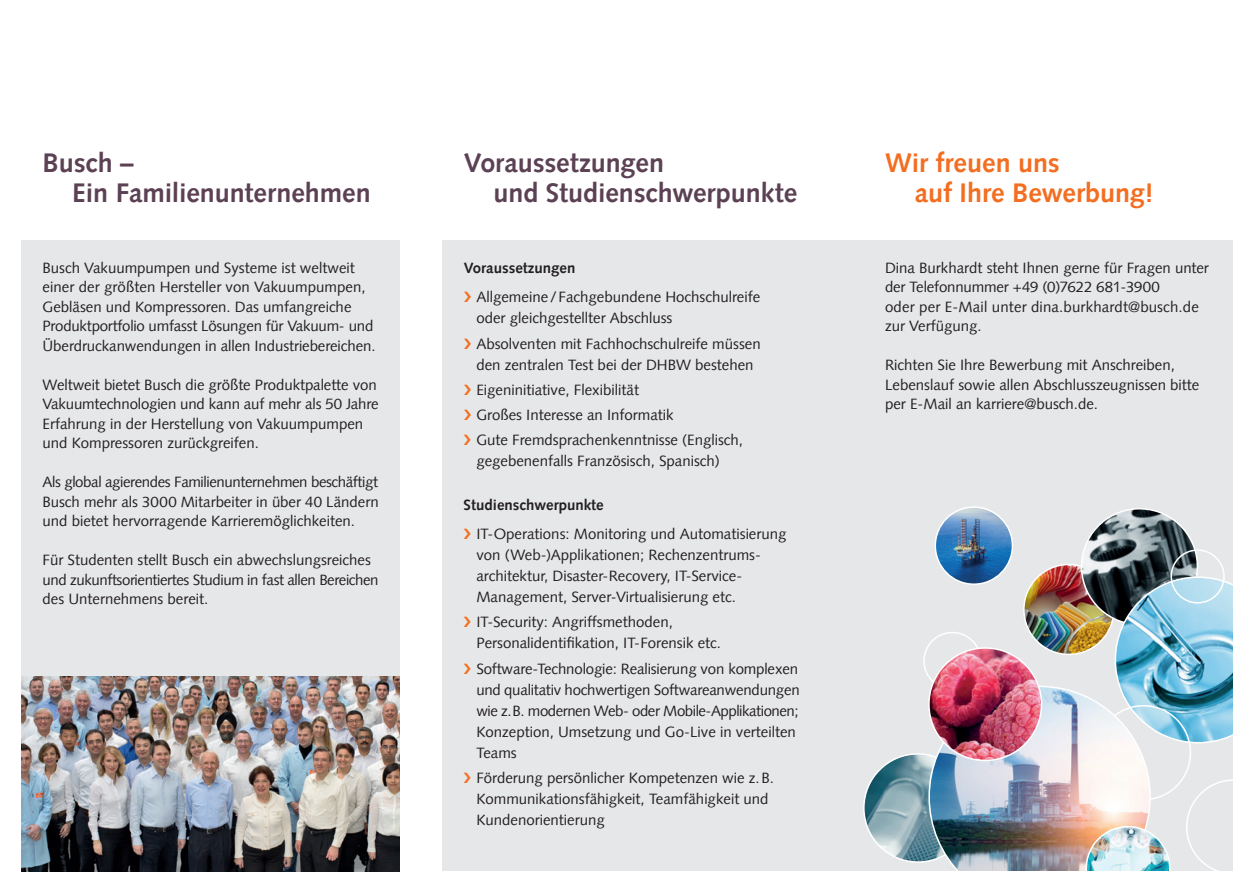
<style>
.page{position:relative;width:1255px;height:893px;background:#fff}
.page>*{position:absolute;margin:0;border:0;box-sizing:border-box;transform-origin:0 0}
.t1{font:700 27px/30px "Syntax LT";letter-spacing:-.005em;color:#5c4154}
.t2{font:700 27px/30px "Syntax LT";letter-spacing:-.005em;color:#f36e21}
.t3{font:15px/19.5px "Syntax LT";color:#231f20}
.t4{font:700 15px "Syntax LT";color:#231f20}
</style>
<div class="page">
<div style="left:442px;top:240px;width:791px;height:632px;background:#e6e7e9"></div>
<div style="left:21px;top:240px;width:379px;height:632px;background:#e6e7e9"></div>
<img style="left:1023px;top:564px;width:90px;height:90px;border-radius:45px">
<img style="left:1072px;top:508px;width:161px;height:235px">
<img style="left:863px;top:754px;width:109px;height:108px;border-radius:54px">
<img style="left:935px;top:507px;width:77px;height:77px;border-radius:39px">
<div style="left:934px;top:506px;width:79px;height:79px;border:2px solid #fff;border-radius:50%"></div>
<svg style="left:1185px;top:779px;width:48px;height:93px"></svg>
<div style="left:1170px;top:549px;width:54px;height:54px;border:2px solid #fff;border-radius:50%"></div>
<img style="left:928px;top:686px;width:222px;height:186px">
<img style="left:1085px;top:826px;width:85px;height:46px">
<div style="left:923px;top:632px;width:58px;height:58px;border:2px solid #fff;border-radius:50%"></div>
<img style="left:928px;top:648px;width:113px;height:112px;border-radius:56px">
<div style="left:928px;top:647px;width:114px;height:114px;border:2px solid #fff;border-radius:50%"></div>
<img style="left:21px;top:676px;width:379px;height:196px">
<h1 class="t1" style="left:72px;top:148px;width:300px;text-indent:-30px">Busch –<br>Ein Familienunternehmen</h1>
<h1 class="t1" style="left:493px;top:148px;width:305px;text-indent:-30px">Voraussetzungen<br>und Studienschwerpunkte</h1>
<h1 class="t2" style="left:914px;top:148px;width:240px;text-indent:-30px">Wir freuen uns<br>auf Ihre Bewerbung!</h1>
<p class="t3" style="left:43px;top:258px;width:334px">Busch Vakuumpumpen und Systeme ist weltweit einer der größten Hersteller von Vakuumpumpen, Gebläsen und Kompressoren. Das umfangreiche Produktportfolio umfasst Lösungen für Vakuum- und Überdruckanwendungen in allen Industriebereichen.</p>
<p class="t3" style="left:43px;top:375px;width:337px">Weltweit bietet Busch die größte Produktpalette von Vakuumtechnologien und kann auf mehr als 50 Jahre Erfahrung in der Herstellung von Vakuumpumpen und Kompressoren zurückgreifen.</p>
<p class="t3" style="left:43px;top:472px;width:337px;text-align:justify">Als global agierendes Familienunternehmen beschäftigt Busch mehr als 3000 Mitarbeiter in über 40 Ländern und bietet hervorragende Karrieremöglichkeiten.</p>
<p class="t3" style="left:43px;top:550px;width:337px">Für Studenten stellt Busch ein abwechslungsreiches und zukunftsorientiertes Studium in fast allen Bereichen des Unternehmens bereit.</p>
<p class="t4" style="left:463px;top:259px;width:113px">Voraussetzungen</p>
<p class="t3" style="left:476px;top:287px;width:285px;line-height:21px">Allgemeine/ Fachgebundene Hochschulreife oder gleichgestellter Abschluss</p>
<p class="t3" style="left:476px;top:333px;width:286px;line-height:21px">Absolventen mit Fachhochschulreife müssen den zentralen Test bei der DHBW bestehen</p>
<p class="t3" style="left:476px;top:377px;width:268px;line-height:25.2px">Eigeninitiative, Flexibilität<br>Großes Interesse an Informatik<br>Gute Fremdsprachenkenntnisse (Englisch,</p>
<p class="t3" style="left:476px;top:451px;width:245px">gegebenenfalls Französisch, Spanisch)</p>
<p class="t4" style="left:463px;top:496px;width:142px">Studienschwerpunkte</p>
<p class="t3" style="left:476px;top:523px;width:311px;line-height:21px">IT-Operations: Monitoring und Automatisierung von (Web-)Applikationen; Rechenzentrums&shy;architektur, Disaster-Recovery, IT-Service-Management, Server-Virtualisierung etc.</p>
<p class="t3" style="left:476px;top:612px;width:246px;line-height:21px">IT-Security: Angriffsmethoden,<br>Personalidentifikation, IT-Forensik etc.</p>
<p class="t3" style="left:476px;top:658px;width:325px;line-height:21px">Software-Technologie: Realisierung von komplexen und qualitativ hochwertigen Softwareanwendungen wie z.B. modernen Web- oder Mobile-Applikationen; Konzeption, Umsetzung und Go-Live in verteilten Teams</p>
<p class="t3" style="left:476px;top:767px;width:299px;line-height:21px">Förderung persönlicher Kompetenzen wie z.B.<br>Kommunikationsfähigkeit, Teamfähigkeit und<br>Kundenorientierung</p>
<p class="t3" style="left:885px;top:258px;width:325px">Dina Burkhardt steht Ihnen gerne für Fragen unter der Telefonnummer +49 (0)7622 681-3900<br>oder per E-Mail unter dina.burkhardt@busch.de zur Verfügung.</p>
<p class="t3" style="left:885px;top:355px;width:316px">Richten Sie Ihre Bewerbung mit Anschreiben,<br>Lebenslauf sowie allen Abschlusszeugnissen bitte per E-Mail an karriere@busch.de.</p>
</div>
